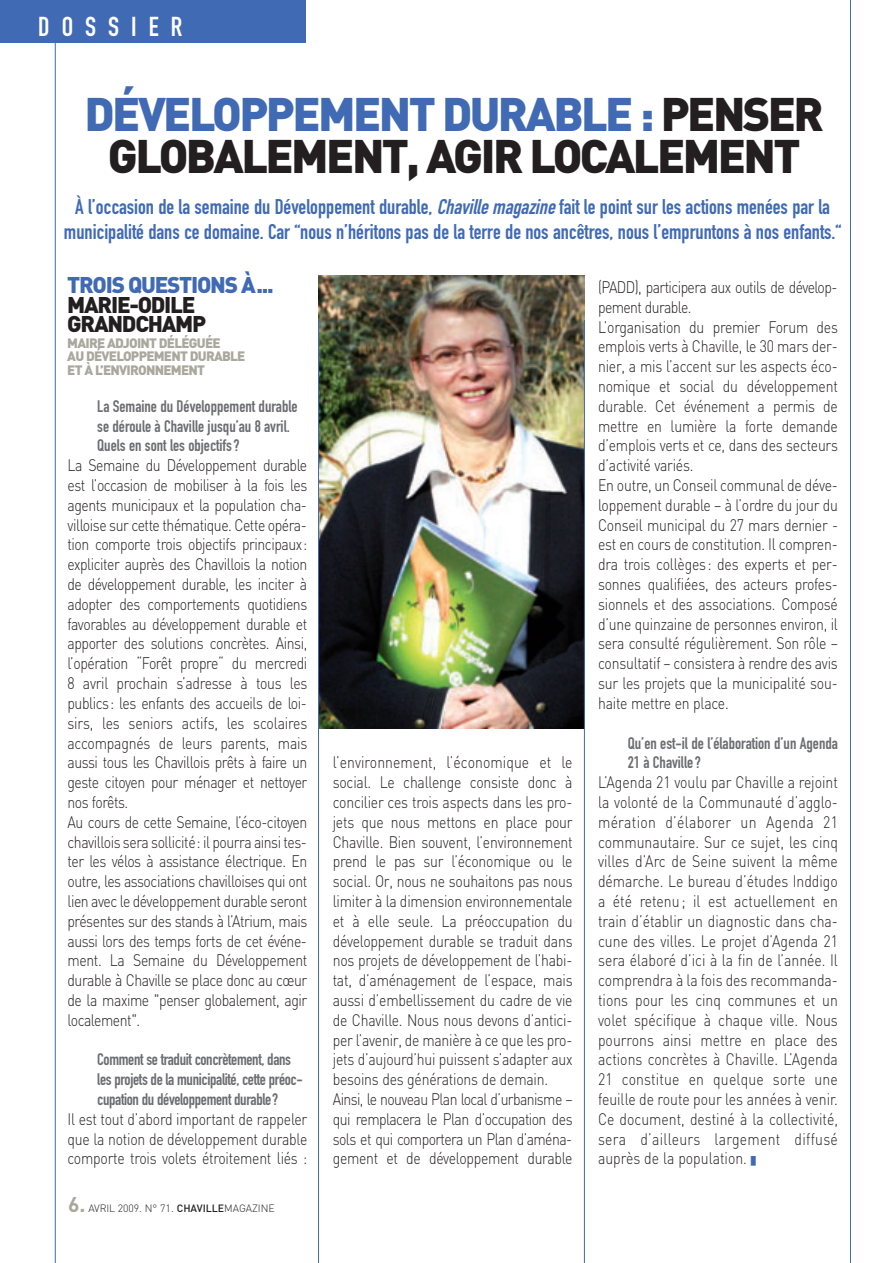
<style>
.page{position:relative;width:893px;height:1263px;background:#fff}
.page>*{position:absolute;margin:0;border:0;box-sizing:border-box;transform-origin:0 0}
.t1{font:900 46.5px/42px "DIN";letter-spacing:-.055em;color:#231f20;text-align:center}
.t2{font:27px "DIN Engschrift";letter-spacing:.445em;color:#fff}
.t3{font:900 22.5px/19.5px "DIN";letter-spacing:-.055em;color:#231f20}
.t4{font:900 22.5px "DIN";letter-spacing:-.055em;color:#406ab4}
.t5{font:21px/24.8px "DIN Engschrift";color:#406ab4;text-align:center}
.t6{font:300 16.5px/19.8px "DIN";letter-spacing:-.025em;color:#231f20;scale:.85 1}
.t7{font:16.5px/19.8px "DIN Engschrift";color:#6c6d70}
.t8{font:16.5px/19.8px "DIN Engschrift";letter-spacing:-.02em;color:#6c6d70}
.t9{font:900 13.5px/13.5px "DIN";letter-spacing:-.055em;color:#a8a89d}
.t10{font:300 10.5px "DIN";letter-spacing:-.01em;color:#231f20}
.s1{color:#406ab4}
.s2{font-style:italic}
.s3{font-weight:700;font-size:21px;color:#a8a89d}
.s4{font-weight:500}
</style>
<div class="page">
<div style="left:0;top:0;width:306px;height:43px;background:#406ab4"></div>
<img style="left:319px;top:275px;width:266px;height:453px">
<hr style="left:55px;top:0;width:1px;height:1263px;background:#406ab4">
<hr style="left:318px;top:320px;width:1px;height:943px;background:#406ab4">
<hr style="left:584px;top:320px;width:1px;height:943px;background:#406ab4">
<hr style="left:850px;top:0;width:1px;height:1263px;background:#406ab4">
<h2 class="t2" style="left:38px;top:17px;width:162px">À LA UNE</h2>
<h2 class="t2" style="left:38px;top:17px;width:145px">DOSSIER</h2>
<h1 class="t1" style="left:85px;top:94px;width:741px"><span class="s1">DÉVELOPPEMENT DURABLE :</span> PENSER<br>GLOBALEMENT, AGIR LOCALEMENT</h1>
<p class="t5" style="left:64px;top:196px;width:779px">À l’occasion de la semaine du Développement durable, <span class="s2">Chavillemagazine</span>fait le point sur les actions menées par la municipalité dans ce domaine. Car “nous n’héritons pas de la terre de nos ancêtres, nous l’empruntons à nos enfants.“</p>
<h3 class="t4" style="left:67px;top:272px;width:208px">TROIS QUESTIONS À...</h3>
<h3 class="t3" style="left:67px;top:295px;width:140px">MARIE-ODILE<br>GRANDCHAMP</h3>
<p class="t9" style="left:67px;top:337px;width:180px">MAIRE ADJOINT DÉLÉGUÉE<br>AU DÉVELOPPEMENT DURABLE<br>ET À L’ENVIRONNEMENT</p>
<p class="t7" style="left:97px;top:398px;width:202px">La Semaine du Développement durable se déroule à Chaville jusqu’au 8 avril.<br>Quels en sont les objectifs?</p>
<p class="t6" style="left:68px;top:456px;width:284px">La Semaine du Développement durable est l’occasion de mobiliser à la fois les agents municipaux et la population cha&shy;villoise sur cette thématique. Cette opéra&shy;tion comporte trois objectifs principaux: expliciter auprès des Chavillois la notion de développement durable, les inciter à adopter des comportements quotidiens favorables au développement durable et apporter des solutions concrètes. Ainsi, l’opération “Forêt propre“ du mercredi 8 avril prochain s’adresse à tous les publics: les enfants des accueils de loi&shy;sirs, les seniors actifs, les scolaires accompagnés de leurs parents, mais aussi tous les Chavillois prêts à faire un geste citoyen pour ménager et nettoyer nos forêts.<br>Au cours de cette Semaine, l’éco-citoyen chavillois sera sollicité: il pourra ainsi tes&shy;ter les vélos à assistance électrique. En outre, les associations chavilloises qui ont lien avec le développement durable seront présentes sur des stands à l’Atrium, mais aussi lors des temps forts de cet événe&shy;ment. La Semaine du Développement durable à Chaville se place donc au cœur de la maxime "penser globalement, agir localement".</p>
<p class="t8" style="left:97px;top:1051px;width:207px">Comment se traduit concrètement, dans les projets de la municipalité, cette préoc&shy;cupation du développement durable?</p>
<p class="t6" style="left:68px;top:1109px;width:284px;text-align:justify">Il est tout d’abord important de rappeler que la notion de développement durable comporte trois volets étroitement liés :</p>
<p class="t10" style="left:68px;top:1202px;width:208px"><span class="s3">6.</span> AVRIL 2009. N° 71. <span class="s4">CHAVILLE</span>MAGAZINE</p>
<p class="t6" style="left:333px;top:753px;width:284px">l’environnement, l’économique et le social. Le challenge consiste donc à concilier ces trois aspects dans les pro&shy;jets que nous mettons en place pour Chaville. Bien souvent, l’environnement prend le pas sur l’économique ou le social. Or, nous ne souhaitons pas nous limiter à la dimension environnementale et à elle seule. La préoccupation du développement durable se traduit dans nos projets de développement de l’habi&shy;tat, d’aménagement de l’espace, mais aussi d’embellissement du cadre de vie de Chaville. Nous nous devons d’antici&shy;per l’avenir, de manière à ce que les pro&shy;jets d’aujourd’hui puissent s’adapter aux besoins des générations de demain.<br>Ainsi, le nouveau Plan local d’urbanisme – qui remplacera le Plan d’occupation des sols et qui comportera un Plan d’aména&shy;gement et de développement durable</p>
<p class="t6" style="left:598px;top:277px;width:284px">(PADD), participera aux outils de dévelop&shy;pement durable.<br>L’organisation du premier Forum des emplois verts à Chaville, le 30 mars der&shy;nier, a mis l’accent sur les aspects éco&shy;nomique et social du développement durable. Cet événement a permis de mettre en lumière la forte demande d’emplois verts et ce, dans des secteurs d’activité variés.<br>En outre, un Conseil communal de déve&shy;loppement durable – à l’ordre du jour du Conseil municipal du 27 mars dernier - est en cours de constitution. Il compren&shy;dra trois collèges: des experts et per&shy;sonnes qualifiées, des acteurs profes&shy;sionnels et des associations. Composé d’une quinzaine de personnes environ, il sera consulté régulièrement. Son rôle – consultatif – consistera à rendre des avis sur les projets que la municipalité sou&shy;haite mettre en place.</p>
<p class="t7" style="left:628px;top:734px;width:212px">Qu’en est-il de l’élaboration d’un Agenda<br>21 à Chaville?</p>
<p class="t6" style="left:598px;top:772px;width:284px;text-align:justify">L’Agenda 21 voulu par Chaville a rejoint la volonté de la Communauté d’agglo&shy;mération d’élaborer un Agenda 21 communautaire. Sur ce sujet, les cinq villes d’Arc de Seine suivent la même démarche. Le bureau d’études Inddigo a été retenu ; il est actuellement en train d’établir un diagnostic dans cha&shy;cune des villes. Le projet d’Agenda 21 sera élaboré d’ici à la fin de l’année. Il comprendra à la fois des recommanda&shy;tions pour les cinq communes et un volet spécifique à chaque ville. Nous pourrons ainsi mettre en place des actions concrètes à Chaville. L’Agenda 21 constitue en quelque sorte une feuille de route pour les années à venir.<br>Ce document, destiné à la collectivité, sera d’ailleurs largement diffusé auprès de la population. <span class="s1">■</span></p>
</div>
